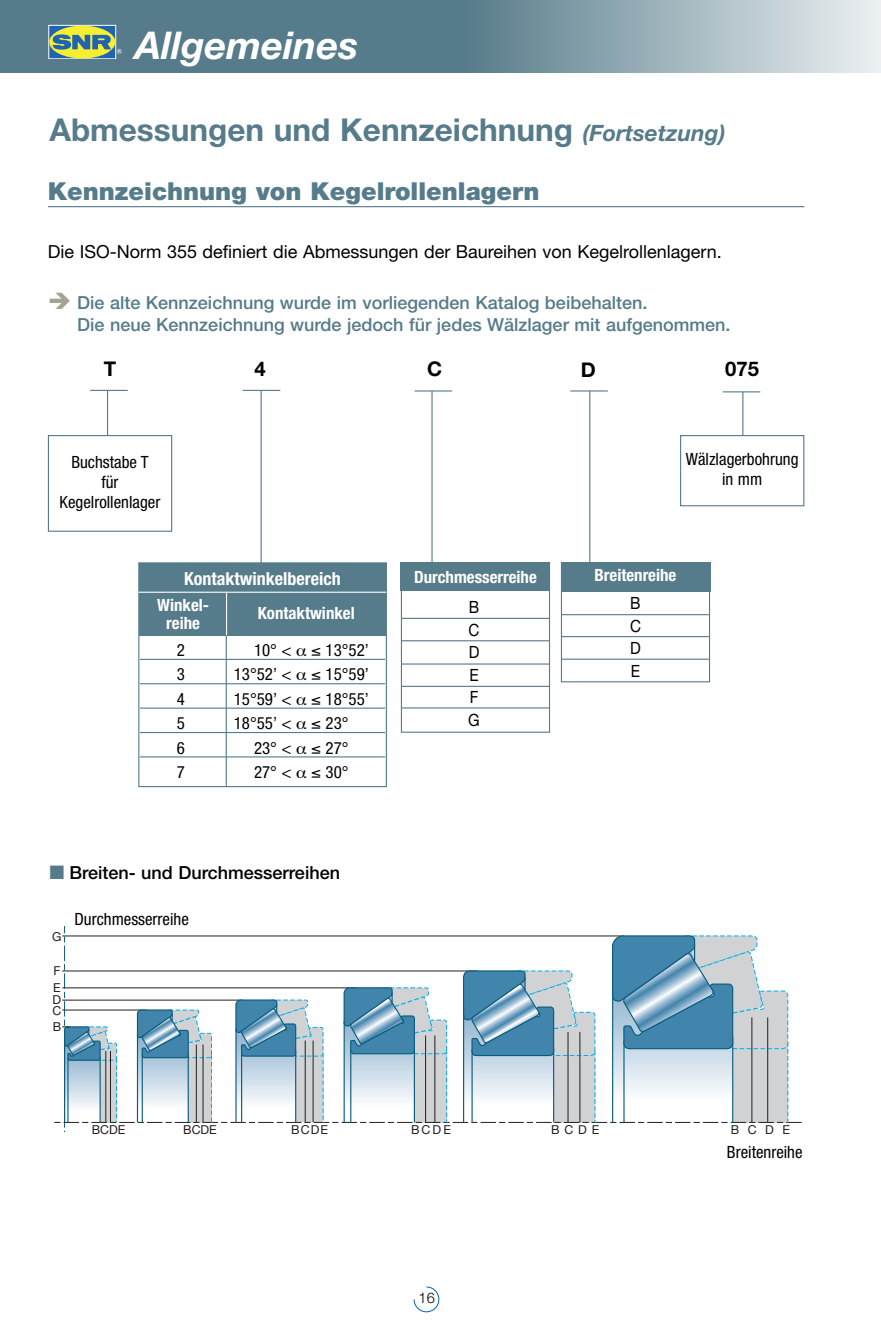
<style>
.page{position:relative;width:881px;height:1340px;background:#fff}
.page>*{position:absolute;margin:0;border:0;box-sizing:border-box;transform-origin:0 0}
.t1{font:italic 700 38.25px "Helvetica Neue";color:#fff}
.t2{font:700 31.5px "Helvetica Neue";color:#567b8a}
.t3{font:900 24.75px "Helvetica Neue";color:#567b8a}
.t4{font:700 20.25px "Helvetica Neue";color:#000}
.t5{font:500 18px/22.5px "Helvetica Neue";color:#567b8a}
.t6{font:18px "Helvetica Neue";color:#000}
.t7{font:500 18px "Helvetica Neue";color:#000}
.t8{font:700 condensed 18px "Helvetica Neue";color:#fff}
.t9{font:condensed 16.88px/20.2px "Helvetica Neue";color:#000;text-align:center}
.t10{font:700 condensed 16.88px/18px "Helvetica Neue";color:#fff;text-align:center}
.t11{font:16.88px/22.5px "Helvetica Neue";color:#000;text-align:justify;scale:.9 1}
.t12{font:300 14.62px "Helvetica Neue";color:#000}
.t13{font:12.38px/16.9px "Helvetica Neue";letter-spacing:.125em;color:#231f20}
.s1{font-style:italic;font-size:22.5px}
.s2{font-family:"European Pi Three";font-weight:400;color:#567b8a}
</style>
<div class="page">
<div style="left:139px;top:563px;width:246px;height:72px;background:#567b8a"></div>
<svg style="left:413px;top:1286px;width:26px;height:26px"></svg>
<div style="left:464px;top:0;width:416px;height:72px;background:linear-gradient(to right,#567c8a,#ecf0f1)"></div>
<div style="left:0;top:0;width:464px;height:72px;background:#567b8a"></div>
<svg style="left:51px;top:27px;width:63px;height:30px"></svg>
<div style="left:49px;top:25px;width:67px;height:34px;border:1px solid #fff"></div>
<div style="left:49px;top:26px;width:66px;height:32px;background:#f6ee31;border-radius:50%"></div>
<svg style="left:53px;top:34px;width:58px;height:16px"></svg>
<svg style="left:117px;top:49px;width:5px;height:5px"></svg>
<hr style="left:48px;top:206px;width:756px;height:1px;background:#567b8a">
<svg style="left:54px;top:926px;width:747px;height:206px"></svg>
<div style="left:138px;top:562px;width:249px;height:225px;border:1px solid #567b8a"></div>
<hr style="left:90px;top:390px;width:38px;height:1px;background:#567b8a">
<hr style="left:242px;top:390px;width:38px;height:1px;background:#567b8a">
<hr style="left:414px;top:390px;width:38px;height:1px;background:#567b8a">
<hr style="left:570px;top:390px;width:37px;height:1px;background:#567b8a">
<hr style="left:722px;top:391px;width:38px;height:1px;background:#567b8a">
<div style="left:48px;top:435px;width:124px;height:97px;border:1px solid #567b8a"></div>
<div style="left:679px;top:435px;width:125px;height:71px;border:1px solid #567b8a"></div>
<hr style="left:140px;top:658px;width:245px;height:2px;background:#567b8a">
<hr style="left:140px;top:683px;width:245px;height:1px;background:#567b8a">
<hr style="left:140px;top:707px;width:245px;height:1px;background:#567b8a">
<hr style="left:140px;top:732px;width:245px;height:1px;background:#567b8a">
<hr style="left:140px;top:756px;width:245px;height:1px;background:#567b8a">
<div style="left:560px;top:562px;width:149px;height:29px;background:#567b8a"></div>
<hr style="left:431px;top:391px;width:1px;height:179px;background:#567b8a">
<div style="left:401px;top:562px;width:149px;height:31px;background:#567b8a"></div>
<div style="left:399px;top:591px;width:149px;height:156px;background:#fff"></div>
<hr style="left:107px;top:390px;width:1px;height:45px;background:#567b8a">
<hr style="left:589px;top:391px;width:1px;height:174px;background:#567b8a">
<hr style="left:260px;top:390px;width:1px;height:175px;background:#567b8a">
<hr style="left:742px;top:392px;width:1px;height:43px;background:#567b8a">
<hr style="left:226px;top:633px;width:1px;height:153px;background:#567b8a">
<div style="left:560px;top:562px;width:149px;height:120px;border:1px solid #567b8a"></div>
<div style="left:401px;top:562px;width:149px;height:170px;border:1px solid #567b8a"></div>
<hr style="left:138px;top:591px;width:248px;height:2px;background:#fff">
<hr style="left:226px;top:592px;width:1px;height:43px;background:#fff">
<hr style="left:561px;top:614px;width:147px;height:1px;background:#567b8a">
<hr style="left:561px;top:636px;width:147px;height:1px;background:#567b8a">
<hr style="left:561px;top:658px;width:147px;height:1px;background:#567b8a">
<hr style="left:401px;top:618px;width:148px;height:1px;background:#567b8a">
<hr style="left:401px;top:640px;width:148px;height:1px;background:#567b8a">
<hr style="left:401px;top:663px;width:148px;height:1px;background:#567b8a">
<hr style="left:401px;top:685px;width:148px;height:2px;background:#567b8a">
<hr style="left:401px;top:707px;width:148px;height:1px;background:#567b8a">
<h1 class="t1" style="left:135px;top:32px;width:225px">Allgemeines</h1>
<h2 class="t2" style="left:49px;top:119px;width:677px">Abmessungen und Kennzeichnung <span class="s1">(Fortsetzung)</span></h2>
<h3 class="t3" style="left:48px;top:182px;width:493px">Kennzeichnung von Kegelrollenlagern</h3>
<p class="t6" style="left:48px;top:245px;width:675px">Die ISO-Norm 355 definiert die Abmessungen der Baureihen von Kegelrollenlagern.</p>
<p class="t5" style="left:77px;top:293px;width:654px">Die alte Kennzeichnung wurde im vorliegenden Katalog beibehalten.<br>Die neue Kennzeichnung wurde jedoch für jedes Wälzlager mit aufgenommen.</p>
<p class="t4" style="left:104px;top:361px;width:14px">T</p>
<p class="t4" style="left:254px;top:361px;width:13px">4</p>
<p class="t4" style="left:427px;top:361px;width:17px">C</p>
<p class="t4" style="left:580px;top:362px;width:17px">D</p>
<p class="t4" style="left:725px;top:362px;width:35px">075</p>
<p class="t9" style="left:60px;top:453px;width:102px">Buchstabe T<br>für<br>Kegelrollenlager</p>
<p class="t9" style="left:685px;top:450px;width:114px">Wälzlagerbohrung in mm</p>
<p class="t8" style="left:184px;top:572px;width:158px">Kontaktwinkelbereich</p>
<p class="t10" style="left:157px;top:597px;width:53px">Winkel&shy;reihe</p>
<p class="t10" style="left:258px;top:605px;width:98px">Kontaktwinkel</p>
<p class="t9" style="left:177px;top:641px;width:10px">2</p>
<p class="t9" style="left:254px;top:641px;width:116px">10° &lt; ≤ 13°52’</p>
<p class="t9" style="left:177px;top:665px;width:10px">3</p>
<p class="t9" style="left:234px;top:665px;width:136px">13°52’ &lt; ≤ 15°59’</p>
<p class="t9" style="left:177px;top:690px;width:10px">4</p>
<p class="t9" style="left:234px;top:690px;width:136px">15°59’ &lt; ≤ 18°55’</p>
<p class="t9" style="left:177px;top:714px;width:10px">5</p>
<p class="t9" style="left:234px;top:714px;width:116px">18°55’ &lt; ≤ 23°</p>
<p class="t9" style="left:177px;top:739px;width:10px">6</p>
<p class="t9" style="left:254px;top:739px;width:96px">23° &lt; ≤ 27°</p>
<p class="t9" style="left:177px;top:763px;width:10px">7</p>
<p class="t9" style="left:254px;top:763px;width:96px">27° &lt; ≤ 30°</p>
<p class="t7" style="left:50px;top:866px;width:292px"><span class="s2">-</span> Breiten- und Durchmesserreihen</p>
<p class="t9" style="left:74px;top:910px;width:116px">Durchmesserreihe</p>
<p class="t13" style="left:52px;top:929px;width:11px">G</p>
<p class="t13" style="left:53px;top:963px;width:9px">F<br>E</p>
<p class="t13" style="left:52px;top:994px;width:10px;line-height:11.2px">D<br>C</p>
<p class="t13" style="left:53px;top:1019px;width:10px">B</p>
<p class="t10" style="left:414px;top:569px;width:124px">Durchmesserreihe</p>
<p class="t10" style="left:594px;top:568px;width:83px">Breitenreihe</p>
<p class="t11" style="left:468px;top:597px;width:14px">B C D E F G</p>
<p class="t11" style="left:629px;top:593px;width:14px">B C D E</p>
<p class="t13" style="left:92px;top:1122px;width:35px">BCDE</p>
<p class="t13" style="left:183px;top:1122px;width:35px">BCDE</p>
<p class="t13" style="left:291px;top:1122px;width:38px">BCDE</p>
<p class="t13" style="left:411px;top:1122px;width:41px">BCDE</p>
<p class="t13" style="left:551px;top:1122px;width:49px">BCDE</p>
<p class="t13" style="left:730px;top:1122px;width:61px">BCDE</p>
<p class="t12" style="left:418px;top:1292px;width:18px">16</p>
<p class="t9" style="left:726px;top:1142px;width:77px">Breitenreihe</p>
</div>
